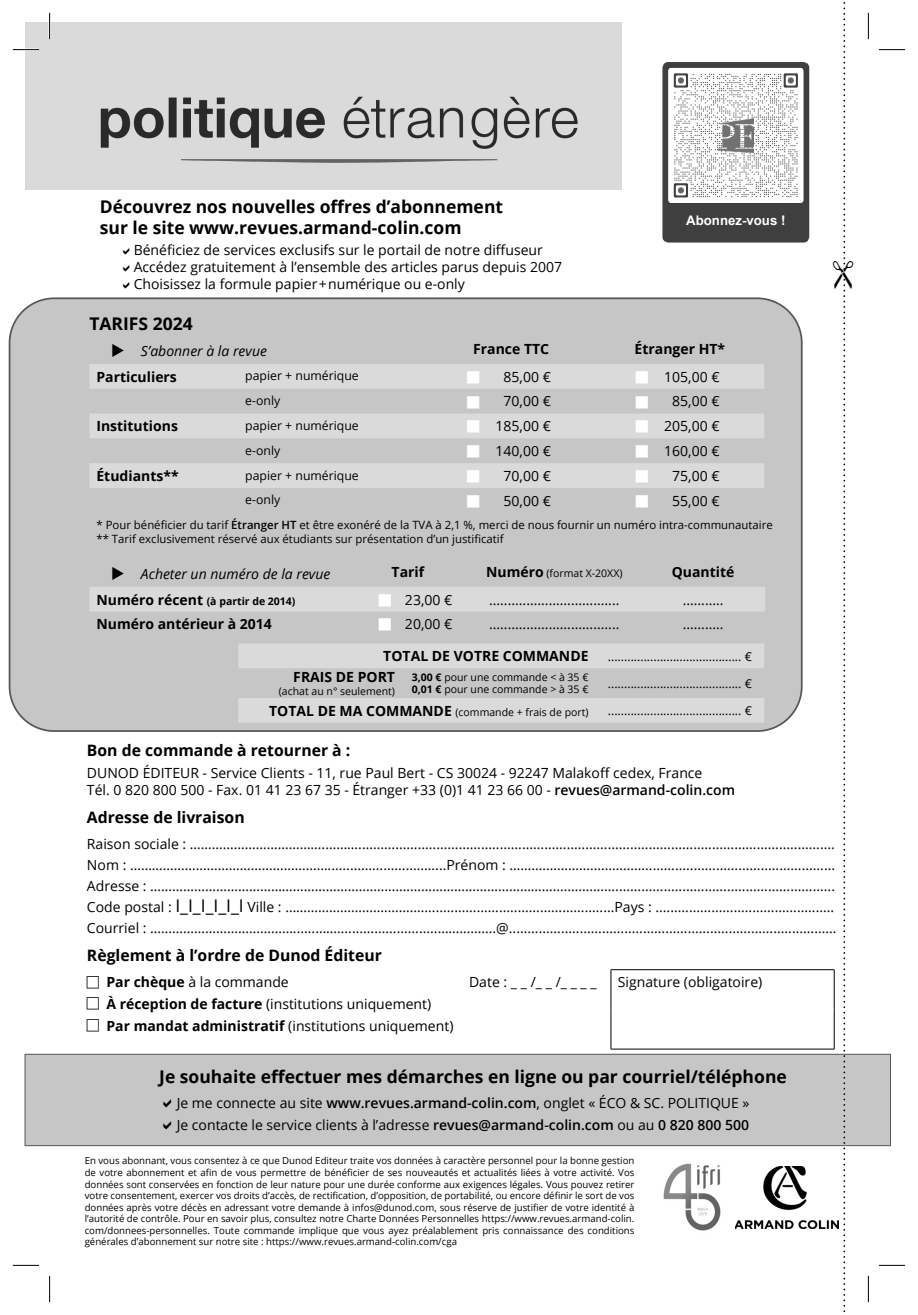
<style>
.page{position:relative;width:918px;height:1315px;background:#fff}
.page>*{position:absolute;margin:0;border:0;box-sizing:border-box;transform-origin:0 0}
.t1{font:700 17.5px/21px "Open Sans";color:#000}
.t2{font:700 15.75px "Open Sans";color:#000}
.t3{font:14px "Open Sans";color:#000}
.t4{font:700 14px "Open Sans";color:#000}
.t5{font:italic 14px "Open Sans";color:#000}
.t6{font:700 13.3px "Arial";color:#fff}
.t7{font:12.25px "Open Sans";color:#000}
.t8{font:11.38px "Open Sans";color:#000}
.t9{font:10.5px "Open Sans";color:#000}
.t10{font:700 10.5px "Open Sans";color:#000}
.t11{font:9.62px/11.5px "Open Sans";color:#000;text-align:justify}
.s1{font-weight:600}
.s2{font-weight:700;font-size:14px}
.s3{font-size:14px}
.s4{font-weight:700}
.s5{font-size:17.5px}
</style>
<div class="page">
<div style="left:25px;top:1054px;width:865px;height:91px;background:#c6c6c6"></div>
<div style="left:25px;top:1054px;width:865px;height:91px;border:1px solid #575757"></div>
<div style="left:25px;top:22px;width:596px;height:167px;background:#dadada"></div>
<img style="left:735px;top:1166px;width:98px;height:62px">
<div style="left:10px;top:298px;width:792px;height:433px;background:#c6c6c6;border-radius:45px"></div>
<img style="left:663px;top:1163px;width:58px;height:68px">
<hr style="left:611px;top:969px;width:223px;height:1px;background:#000">
<hr style="left:610px;top:970px;width:1px;height:39px;background:#000">
<hr style="left:610px;top:1009px;width:1px;height:40px;background:#000">
<hr style="left:611px;top:1048px;width:223px;height:1px;background:#000">
<svg style="left:89px;top:364px;width:675px;height:124px;fill:#dadada"></svg>
<svg style="left:238px;top:643px;width:526px;height:80px"></svg>
<img style="left:100px;top:96px;width:478px;height:67px">
<svg style="left:662px;top:62px;width:147px;height:180px"></svg>
<img style="left:718px;top:118px;width:35px;height:35px">
<hr style="left:13px;top:49px;width:26px;height:2px;background:#fff">
<hr style="left:49px;top:13px;width:2px;height:26px;background:#fff">
<svg style="left:13px;top:49px;width:26px;height:1px"></svg>
<svg style="left:879px;top:49px;width:26px;height:1px"></svg>
<svg style="left:13px;top:1265px;width:26px;height:1px"></svg>
<svg style="left:879px;top:1265px;width:26px;height:1px"></svg>
<svg style="left:49px;top:13px;width:1px;height:26px"></svg>
<svg style="left:49px;top:1275px;width:1px;height:27px"></svg>
<svg style="left:868px;top:13px;width:1px;height:26px"></svg>
<svg style="left:868px;top:1275px;width:1px;height:27px"></svg>
<svg style="left:833px;top:2px;width:20px;height:1311px"></svg>
<svg style="left:467px;top:371px;width:12px;height:12px"></svg>
<svg style="left:636px;top:371px;width:12px;height:12px"></svg>
<svg style="left:467px;top:395px;width:12px;height:13px"></svg>
<svg style="left:636px;top:395px;width:12px;height:13px"></svg>
<svg style="left:467px;top:420px;width:12px;height:13px"></svg>
<svg style="left:636px;top:420px;width:12px;height:13px"></svg>
<svg style="left:467px;top:445px;width:12px;height:12px"></svg>
<svg style="left:636px;top:445px;width:12px;height:12px"></svg>
<svg style="left:467px;top:470px;width:12px;height:12px"></svg>
<svg style="left:636px;top:470px;width:12px;height:12px"></svg>
<div style="left:89px;top:587px;width:676px;height:24px;background:#dadada"></div>
<p class="t1" style="left:100px;top:195px;width:405px">Découvrez nos nouvelles offres d’abonnement sur le site www.revues.armand-colin.com</p>
<p class="t3" style="left:134px;top:241px;width:411px">Bénéficiez de services exclusifs sur le portail de notre diffuseur</p>
<p class="t3" style="left:134px;top:258px;width:430px">Accédez gratuitement à l’ensemble des articles parus depuis 2007</p>
<p class="t3" style="left:134px;top:274px;width:333px">Choisissez la formule papier + numérique ou e-only</p>
<p class="t6" style="left:686px;top:211px;width:101px">Abonnez-vous !</p>
<p class="t1" style="left:89px;top:312px;width:105px">TARIFS 2024</p>
<p class="t5" style="left:111px;top:341px;width:157px">◆ S’abonner à la revue</p>
<p class="t4" style="left:473px;top:339px;width:77px">France TTC</p>
<p class="t4" style="left:634px;top:339px;width:92px">Étranger HT*</p>
<p class="t4" style="left:96px;top:367px;width:82px">Particuliers</p>
<p class="t7" style="left:245px;top:367px;width:115px">papier + numérique</p>
<p class="t3" style="left:503px;top:367px;width:49px">85,00 €</p>
<p class="t3" style="left:664px;top:367px;width:57px">105,00 €</p>
<p class="t7" style="left:245px;top:392px;width:37px">e-only</p>
<p class="t3" style="left:503px;top:392px;width:49px">70,00 €</p>
<p class="t3" style="left:672px;top:392px;width:49px">85,00 €</p>
<p class="t4" style="left:96px;top:416px;width:83px">Institutions</p>
<p class="t7" style="left:245px;top:417px;width:115px">papier + numérique</p>
<p class="t3" style="left:495px;top:416px;width:57px">185,00 €</p>
<p class="t3" style="left:664px;top:416px;width:57px">205,00 €</p>
<p class="t7" style="left:245px;top:442px;width:37px">e-only</p>
<p class="t3" style="left:495px;top:441px;width:57px">140,00 €</p>
<p class="t3" style="left:664px;top:441px;width:57px">160,00 €</p>
<p class="t4" style="left:96px;top:466px;width:84px">Étudiants**</p>
<p class="t7" style="left:245px;top:467px;width:115px">papier + numérique</p>
<p class="t3" style="left:503px;top:466px;width:49px">70,00 €</p>
<p class="t3" style="left:672px;top:466px;width:49px">75,00 €</p>
<p class="t7" style="left:245px;top:491px;width:37px">e-only</p>
<p class="t3" style="left:503px;top:491px;width:49px">50,00 €</p>
<p class="t3" style="left:672px;top:491px;width:49px">55,00 €</p>
<p class="t8" style="left:96px;top:516px;width:678px">* Pour bénéficier du tarif <span class="s1">Étranger HT</span> et être exonéré de la TVA à 2,1 %, merci de nous fournir un numéro intra-communautaire</p>
<p class="t8" style="left:96px;top:531px;width:409px">** Tarif exclusivement réservé aux étudiants sur présentation d’un justificatif</p>
<p class="t5" style="left:111px;top:564px;width:220px">◆ Acheter un numéro de la revue</p>
<p class="t4" style="left:391px;top:562px;width:34px">Tarif</p>
<p class="t9" style="left:486px;top:566px;width:138px"><span class="s2">Numéro</span> (format X-20XX)</p>
<p class="t4" style="left:672px;top:562px;width:64px">Quantité</p>
<p class="t10" style="left:96px;top:593px;width:201px"><span class="s3">Numéro récent</span> (à partir de 2014)</p>
<p class="t3" style="left:405px;top:590px;width:49px">23,00 €</p>
<p class="t3" style="left:489px;top:590px;width:132px">...................................</p>
<p class="t3" style="left:682px;top:590px;width:42px">...........</p>
<p class="t4" style="left:96px;top:614px;width:177px">Numéro antérieur à 2014</p>
<p class="t3" style="left:405px;top:614px;width:49px">20,00 €</p>
<p class="t3" style="left:489px;top:614px;width:132px">...................................</p>
<p class="t3" style="left:682px;top:614px;width:42px">...........</p>
<p class="t4" style="left:383px;top:646px;width:207px">TOTAL DE VOTRE COMMANDE</p>
<p class="t7" style="left:608px;top:647px;width:146px">......................................... €</p>
<p class="t4" style="left:293px;top:667px;width:103px">FRAIS DE PORT</p>
<p class="t9" style="left:279px;top:684px;width:118px">(achat au n° seulement)</p>
<p class="t9" style="left:412px;top:670px;width:178px"><span class="s4">3,00 €</span> pour une commande &lt; à 35 €</p>
<p class="t9" style="left:412px;top:682px;width:178px"><span class="s4">0,01 €</span> pour une commande &gt; à 35 €</p>
<p class="t7" style="left:608px;top:675px;width:146px">......................................... €</p>
<p class="t9" style="left:269px;top:705px;width:321px"><span class="s2">TOTAL DE MA COMMANDE</span> (commande + frais de port)</p>
<p class="t7" style="left:608px;top:702px;width:146px">......................................... €</p>
<p class="t2" style="left:87px;top:739px;width:265px">Bon de commande à retourner à :</p>
<p class="t3" style="left:87px;top:763px;width:617px">DUNOD ÉDITEUR - Service Clients - 11, rue Paul Bert - CS 30024 - 92247 Malakoff cedex, France</p>
<p class="t3" style="left:87px;top:780px;width:649px">Tél. 0 820 800 500 - Fax. 01 41 23 67 35 - Étranger +33 (0)1 41 23 66 00 - <span class="s1">revues@armand-colin.com</span></p>
<p class="t2" style="left:87px;top:806px;width:159px">Adresse de livraison</p>
<p class="t3" style="left:87px;top:834px;width:749px">Raison sociale : ……………………………….……….…............................................................................................................................</p>
<p class="t3" style="left:87px;top:855px;width:750px">Nom : ………………………………………………..........….............…...Prénom : …….……….………..………...................................................</p>
<p class="t3" style="left:87px;top:876px;width:749px">Adresse : ………………………………………………….……….…………………………………….……….……...........................................................</p>
<p class="t3" style="left:87px;top:897px;width:749px">Code postal : <span class="s5">I_I_I_I_I_I</span> Ville : …………………….……….…...................................................Pays : ................................................</p>
<p class="t3" style="left:87px;top:918px;width:751px">Courriel : …………………………………......………........................…………….@........................................................................................</p>
<p class="t2" style="left:87px;top:944px;width:296px">Règlement à l’ordre de Dunod Éditeur</p>
<p class="t3" style="left:106px;top:972px;width:184px"><span class="s4">Par chèque</span> à la commande</p>
<p class="t3" style="left:106px;top:994px;width:326px"><span class="s4">À réception de facture</span> (institutions uniquement)</p>
<p class="t3" style="left:106px;top:1016px;width:348px"><span class="s4">Par mandat administratif</span> (institutions uniquement)</p>
<p class="t3" style="left:469px;top:972px;width:129px">Date : _ _ /_ _ /_ _ _ _</p>
<p class="t3" style="left:618px;top:972px;width:146px">Signature (obligatoire)</p>
<p class="t1" style="left:159px;top:1065px;width:629px">Je souhaite effectuer mes démarches en ligne ou par courriel/téléphone</p>
<p class="t3" style="left:177px;top:1093px;width:574px">Je me connecte au site <span class="s1">www.revues.armand-colin.com</span>, onglet « ÉCO &amp; SC. POLITIQUE »</p>
<p class="t3" style="left:177px;top:1115px;width:574px">Je contacte le service clients à l’adresse <span class="s1">revues@armand-colin.com</span> ou au <span class="s1">0 820 800 500</span></p>
<p class="t11" style="left:85px;top:1154px;width:551px">En vous abonnant, vous consentez à ce que Dunod Editeur traite vos données à caractère personnel pour la bonne gestion de votre abonnement et afin de vous permettre de bénéficier de ses nouveautés et actualités liées à votre activité. Vos données sont conservées en fonction de leur nature pour une durée conforme aux exigences légales. Vous pouvez retirer votre consentement, exercer vos droits d’accès, de rectification, d’opposition, de portabilité, ou encore définir le sort de vos données après votre décès en adressant votre demande à infos@dunod.com, sous réserve de justifier de votre identité à l’autorité de contrôle. Pour en savoir plus, consultez notre Charte Données Personnelles https://www.revues.armand-colin. com/donnees-personnelles. Toute commande implique que vous ayez préalablement pris connaissance des conditions générales d’abonnement sur notre site : https://www.revues.armand-colin.com/cga</p>
</div>
